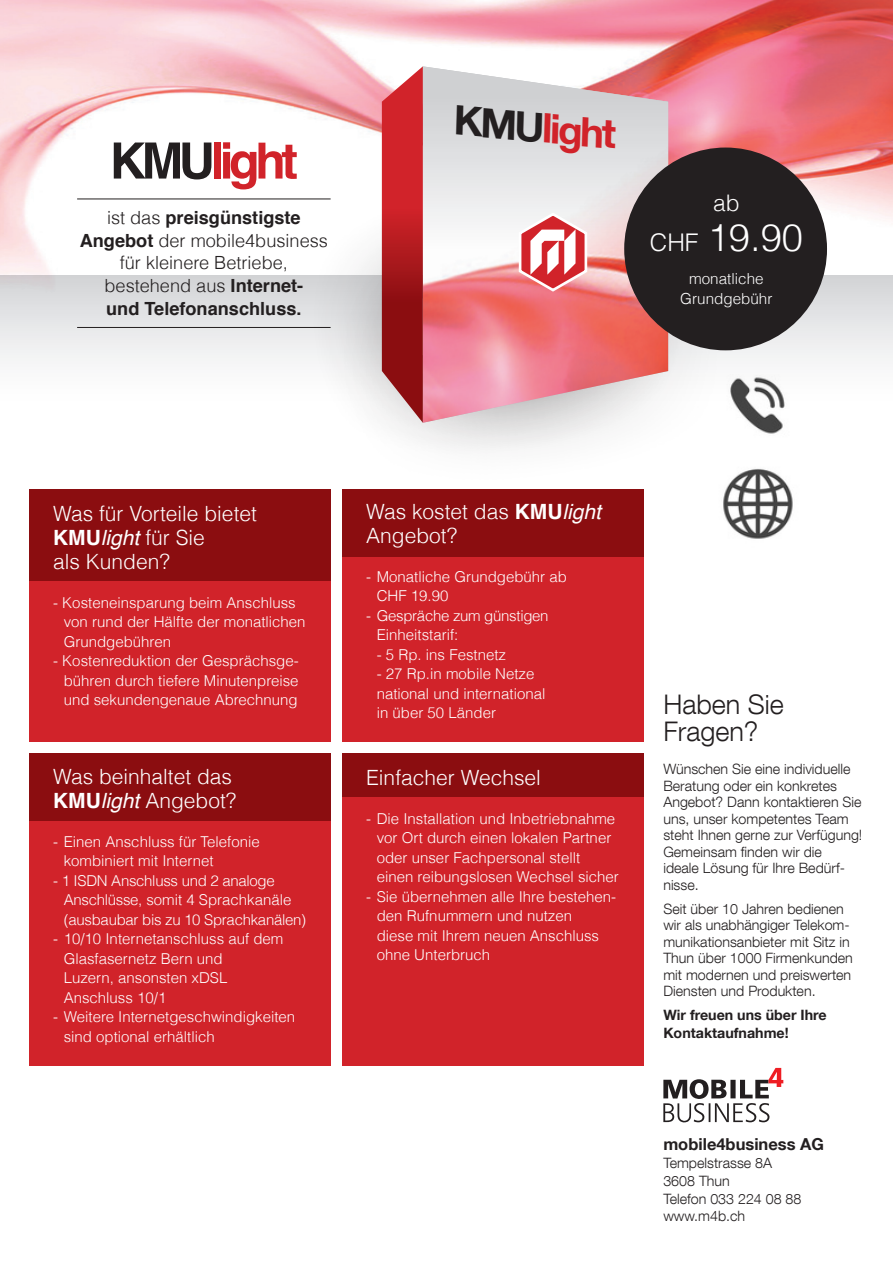
<style>
.page{position:relative;width:893px;height:1263px;background:#fff}
.page>*{position:absolute;margin:0;border:0;box-sizing:border-box;transform-origin:0 0}
.t1{font:700 50.1px "Helvetica";letter-spacing:-.09em;color:#d1232a}
.t2{font:700 40.5px "Helvetica Neue LT Com";color:#d1232a}
.t3{font:300 38.1px "Helvetica";color:#fff}
.t4{font:300 27px "Helvetica Neue LT Com";color:#231f20}
.t5{font:300 22.8px "Helvetica";color:#fff}
.t6{font:300 21px "Helvetica";color:#fff}
._10{font:300 18.15px "Helvetica";color:#231f20}
._10-2{font:700 18.15px "Helvetica";color:#231f20}
.t7{font:700 16.5px "Helvetica Neue LT Com";color:#231f20}
.t8{font:300 15.15px "Helvetica";color:#fff}
.t9{font:300 15px/19.5px "Helvetica";color:#fff}
.t10{font:300 15px/19.5px "Helvetica";letter-spacing:-.02em;color:#fff}
._30{font:300 14.25px/16.5px "Helvetica Neue LT Com";color:#231f20}
._30-2{font:700 14.25px/18px "Helvetica Neue LT Com";color:#231f20}
.s1{color:#231f20}
.s2{font-weight:300}
.s3{font-weight:700}
.s4{font-size:24.3px}
.s5{font-weight:400;font-style:italic}
</style>
<div class="page">
<img style="left:0;top:0;width:893px;height:276px">
<div style="left:0;top:276px;width:893px;height:140px;background:linear-gradient(to bottom,#d5d6d8,#fff)"></div>
<hr style="left:77px;top:199px;width:254px;height:1px;background:#231f20">
<hr style="left:77px;top:327px;width:254px;height:1px;background:#231f20">
<div style="left:29px;top:489px;width:302px;height:252px;background:#d1232a"></div>
<div style="left:29px;top:489px;width:302px;height:91px;background:#8b0d10"></div>
<div style="left:29px;top:754px;width:302px;height:311px;background:#d1232a"></div>
<div style="left:29px;top:754px;width:302px;height:67px;background:#8b0d10"></div>
<div style="left:342px;top:489px;width:302px;height:252px;background:#d1232a"></div>
<div style="left:342px;top:489px;width:302px;height:67px;background:#8b0d10"></div>
<div style="left:342px;top:754px;width:302px;height:311px;background:#d1232a"></div>
<div style="left:342px;top:754px;width:302px;height:43px;background:#8b0d10"></div>
<img style="left:758px;top:366px;width:54px;height:68px">
<svg style="left:717px;top:345px;width:41px;height:84px"></svg>
<svg style="left:277px;top:148px;width:440px;height:302px"></svg>
<svg style="left:647px;top:66px;width:21px;height:357px"></svg>
<svg style="left:382px;top:66px;width:265px;height:357px;background:#e0a3a7"></svg>
<img style="left:723px;top:468px;width:70px;height:71px">
<svg style="left:663px;top:1068px;width:120px;height:54px"></svg>
<div style="left:624px;top:148px;width:203px;height:202px;background:#231f20;border-radius:50%"></div>
<p class="t1" style="left:110px;top:120px;width:190px"><span class="s1">KMU</span>light</p>
<p class="_10-2" style="left:107px;top:203px;width:195px"><span class="s2">ist das</span> preisgünstigste</p>
<p class="_10" style="left:80px;top:225px;width:250px"><span class="s3">Angebot</span> der mobile4business</p>
<p class="_10" style="left:120px;top:248px;width:170px">für kleinere Betriebe,</p>
<p class="_10" style="left:104px;top:271px;width:200px">bestehend aus <span class="s3">Internet-</span></p>
<p class="_10-2" style="left:106px;top:294px;width:197px">und Telefonanschluss.</p>
<p class="t2" style="left:457px;top:95px;width:164px;rotate:5deg"><span class="s1">KMU</span>light</p>
<p class="t5" style="left:713px;top:185px;width:28px">ab</p>
<p class="t3" style="left:650px;top:206px;width:155px"><span class="s4">CHF</span> 19.90</p>
<p class="t8" style="left:689px;top:266px;width:76px">monatliche</p>
<p class="t8" style="left:680px;top:286px;width:94px">Grundgebühr</p>
<p class="t6" style="left:53px;top:496px;width:205px">Was für Vorteile bietet</p>
<p class="t6" style="left:53px;top:520px;width:153px"><span class="s3">KMU</span><span class="s5">light</span> für Sie</p>
<p class="t6" style="left:53px;top:544px;width:118px">als Kunden?</p>
<p class="t9" style="left:64px;top:592px;width:243px;text-indent:-11px">- Kosteneinsparung beim Anschluss von rund der Hälfte der monatlichen<br>Grundgebühren</p>
<p class="t9" style="left:64px;top:650px;width:237px;text-align:justify;text-indent:-11px">- Kostenreduktion der Gesprächsge&shy;bühren durch tiefere Minutenpreise und sekundengenaue Abrechnung</p>
<p class="t6" style="left:53px;top:759px;width:180px">Was beinhaltet das</p>
<p class="t6" style="left:53px;top:783px;width:185px"><span class="s3">KMU</span><span class="s5">light</span> Angebot?</p>
<p class="t9" style="left:64px;top:831px;width:197px;text-indent:-11px">- Einen Anschluss für Telefonie kombiniert mit Internet</p>
<p class="t10" style="left:53px;top:870px;width:223px">- 1 ISDN Anschluss und 2 analoge</p>
<p class="t10" style="left:64px;top:889px;width:244px">Anschlüsse, somit 4 Sprachkanäle (ausbaubar bis zu 10 Sprachkanälen)</p>
<p class="t9" style="left:64px;top:928px;width:221px;text-indent:-11px">- 10/10 Internetanschluss auf dem<br>Glasfasernetz Bern und<br>Luzern, ansonsten xDSL<br>Anschluss 10/1</p>
<p class="t9" style="left:64px;top:1006px;width:233px;text-indent:-11px">- Weitere Internetgeschwindigkeiten sind optional erhältlich</p>
<p class="t6" style="left:366px;top:494px;width:236px">Was kostet das <span class="s3">KMU</span><span class="s5">light</span></p>
<p class="t6" style="left:366px;top:518px;width:93px">Angebot?</p>
<p class="t9" style="left:366px;top:566px;width:202px">- Monatliche Grundgebühr ab</p>
<p class="t9" style="left:377px;top:585px;width:73px">CHF 19.90</p>
<p class="t10" style="left:377px;top:605px;width:173px;text-indent:-11px">- Gespräche zum günstigen<br>Einheitstarif:</p>
<p class="t9" style="left:377px;top:644px;width:131px">- 5 Rp. ins Festnetz</p>
<p class="t9" style="left:377px;top:663px;width:159px">- 27 Rp.in mobile Netze</p>
<p class="t9" style="left:377px;top:683px;width:170px">national und international in über 50 Länder</p>
<p class="t6" style="left:366px;top:760px;width:176px">Einfacher Wechsel</p>
<p class="t9" style="left:377px;top:808px;width:244px;text-indent:-11px">- Die Installation und Inbetriebnahme vor Ort durch einen lokalen Partner oder unser Fachpersonal stellt einen reibungslosen Wechsel sicher</p>
<p class="t9" style="left:377px;top:886px;width:241px;text-indent:-11px">- Sie übernehmen alle Ihre bestehen&shy;den Rufnummern und nutzen<br>diese mit Ihrem neuen Anschluss ohne Unterbruch</p>
<p class="t4" style="left:663px;top:688px;width:122px">Haben Sie</p>
<p class="t4" style="left:663px;top:715px;width:97px">Fragen?</p>
<p class="_30" style="left:663px;top:760px;width:201px">Wünschen Sie eine individuelle<br>Beratung oder ein konkretes<br>Angebot? Dann kontaktieren Sie uns, unser kompetentes Team steht Ihnen gerne zur Verfügung!</p>
<p class="_30" style="left:663px;top:843px;width:160px">Gemeinsam finden wir die</p>
<p class="_30" style="left:663px;top:859px;width:183px">ideale Lösung für Ihre Bedürf&shy;nisse.</p>
<p class="_30" style="left:663px;top:900px;width:191px">Seit über 10 Jahren bedienen wir als unabhängiger Telekom&shy;munikationsanbieter mit Sitz in<br>Thun über 1000 Firmenkunden mit modernen und preiswerten<br>Diensten und Produkten.</p>
<p class="_30-2" style="left:663px;top:1006px;width:165px">Wir freuen uns über Ihre<br>Kontaktaufnahme!</p>
<p class="t7" style="left:663px;top:1134px;width:162px">mobile4business AG</p>
<p class="_30" style="left:663px;top:1154px;width:110px">Tempelstrasse 8A</p>
<p class="_30" style="left:663px;top:1172px;width:68px">3608 Thun</p>
<p class="_30" style="left:663px;top:1190px;width:140px">Telefon 033 224 08 88</p>
<p class="_30" style="left:663px;top:1208px;width:83px">www.m4b.ch</p>
</div>
